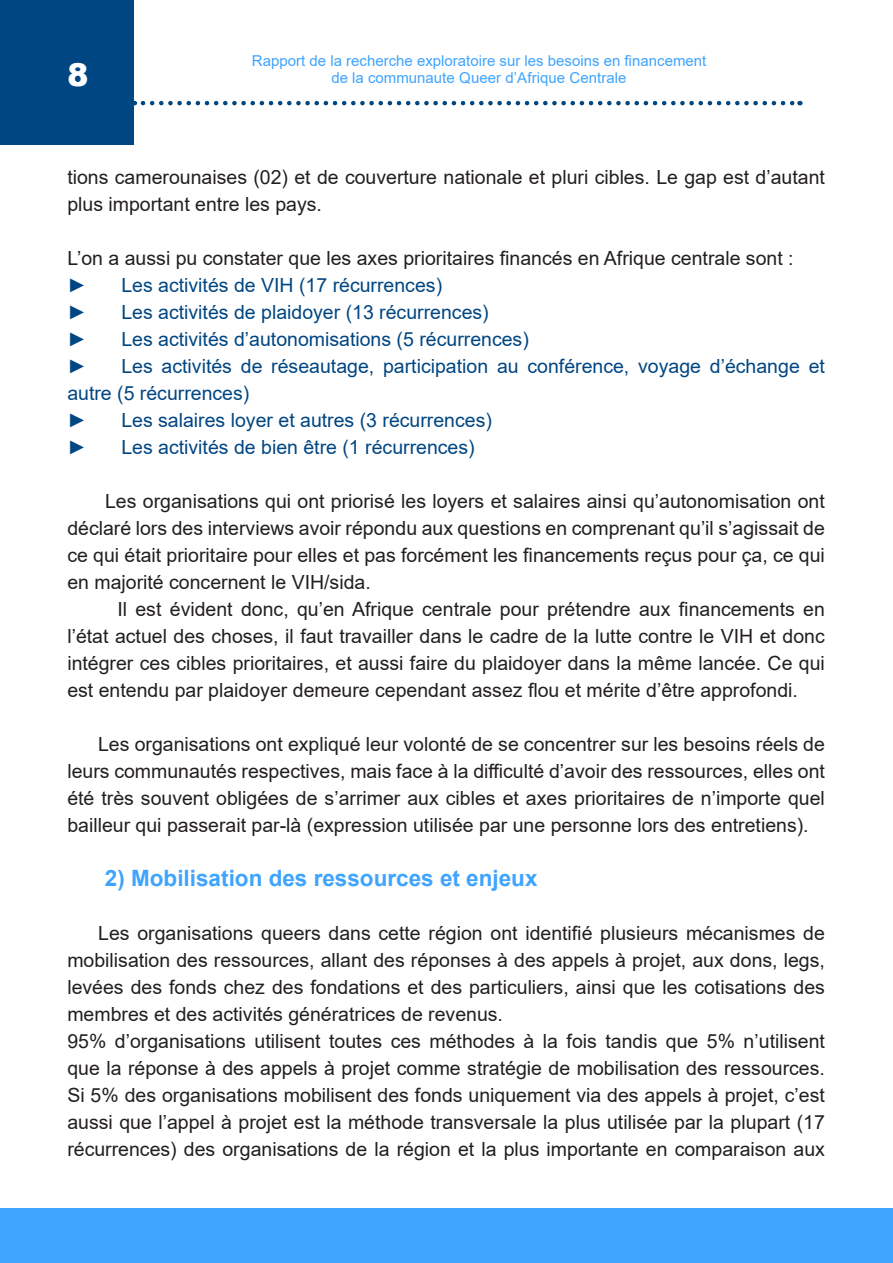
<style>
.page{position:relative;width:893px;height:1263px;background:#fff}
.page>*{position:absolute;margin:0;border:0;box-sizing:border-box;transform-origin:0 0}
.t1{font:900 31.5px "Arial";color:#fff}
.t2{font:700 22.5px "Arial";color:#3fa4fe}
.t3{font:19.5px/27px "Arial";color:#231f20;text-align:justify}
.t4{font:19.5px/27px "Arial";color:#004682}
.t5{font:15px/16.5px "Arial";color:#3fa4fe;text-align:center}
</style>
<div class="page">
<div style="left:1px;top:0;width:133px;height:145px;background:#004682"></div>
<div style="left:0;top:1209px;width:893px;height:54px;background:#3fa4fe"></div>
<svg style="left:143px;top:101px;width:657px;height:4px"></svg>
<h1 class="t1" style="left:67px;top:52px;width:23px">8</h1>
<p class="t5" style="left:252px;top:53px;width:456px">Rapport de la recherche exploratoire sur les besoins en financement de la communaute Queer d’Afrique Centrale</p>
<p class="t3" style="left:67px;top:164px;width:759px">tions camerounaises (02) et de couverture nationale et pluri cibles. Le gap est d’autant plus important entre les pays.</p>
<p class="t3" style="left:67px;top:245px;width:728px">L’on a aussi pu constater que les axes prioritaires financés en Afrique centrale sont :</p>
<p class="t4" style="left:67px;top:272px;width:21px">►</p>
<p class="t4" style="left:121px;top:272px;width:322px">Les activités de VIH (17 récurrences)</p>
<p class="t4" style="left:67px;top:299px;width:21px">►</p>
<p class="t4" style="left:121px;top:299px;width:369px">Les activités de plaidoyer (13 récurrences)</p>
<p class="t4" style="left:67px;top:326px;width:21px">►</p>
<p class="t4" style="left:121px;top:326px;width:409px">Les activités d’autonomisations (5 récurrences)</p>
<p class="t4" style="left:67px;top:353px;width:21px">►</p>
<p class="t4" style="left:67px;top:353px;width:759px;text-indent:54px">Les activités de réseautage, participation au conférence, voyage d’échange et autre (5 récurrences)</p>
<p class="t4" style="left:67px;top:407px;width:21px">►</p>
<p class="t4" style="left:121px;top:407px;width:372px">Les salaires loyer et autres (3 récurrences)</p>
<p class="t4" style="left:67px;top:434px;width:21px">►</p>
<p class="t4" style="left:121px;top:434px;width:355px">Les activités de bien être (1 récurrences)</p>
<p class="t3" style="left:67px;top:488px;width:759px;text-indent:38px">Les organisations qui ont priorisé les loyers et salaires ainsi qu’autonomisation ont déclaré lors des interviews avoir répondu aux questions en comprenant qu’il s’agissait de ce qui était prioritaire pour elles et pas forcément les financements reçus pour ça, ce qui en majorité concernent le VIH/sida.</p>
<p class="t3" style="left:67px;top:596px;width:759px;text-indent:50px">Il est évident donc, qu’en Afrique centrale pour prétendre aux financements en l’état actuel des choses, il faut travailler dans le cadre de la lutte contre le VIH et donc intégrer ces cibles prioritaires, et aussi faire du plaidoyer dans la même lancée. Ce qui est entendu par plaidoyer demeure cependant assez flou et mérite d’être approfondi.</p>
<p class="t3" style="left:67px;top:731px;width:759px;text-indent:31px">Les organisations ont expliqué leur volonté de se concentrer sur les besoins réels de leurs communautés respectives, mais face à la difficulté d’avoir des ressources, elles ont été très souvent obligées de s’arrimer aux cibles et axes prioritaires de n’importe quel bailleur qui passerait par-là (expression utilisée par une personne lors des entretiens).</p>
<p class="t2" style="left:105px;top:863px;width:434px">2) Mobilisation des ressources et enjeux</p>
<p class="t3" style="left:67px;top:920px;width:759px;text-indent:31px">Les organisations queers dans cette région ont identifié plusieurs mécanismes de mobilisation des ressources, allant des réponses à des appels à projet, aux dons, legs, levées des fonds chez des fondations et des particuliers, ainsi que les cotisations des membres et des activités génératrices de revenus.</p>
<p class="t3" style="left:67px;top:1028px;width:759px">95% d’organisations utilisent toutes ces méthodes à la fois tandis que 5% n’utilisent que la réponse à des appels à projet comme stratégie de mobilisation des ressources.<br>Si 5% des organisations mobilisent des fonds uniquement via des appels à projet, c’est aussi que l’appel à projet est la méthode transversale la plus utilisée par la plupart (17 récurrences) des organisations de la région et la plus importante en comparaison aux</p>
</div>
